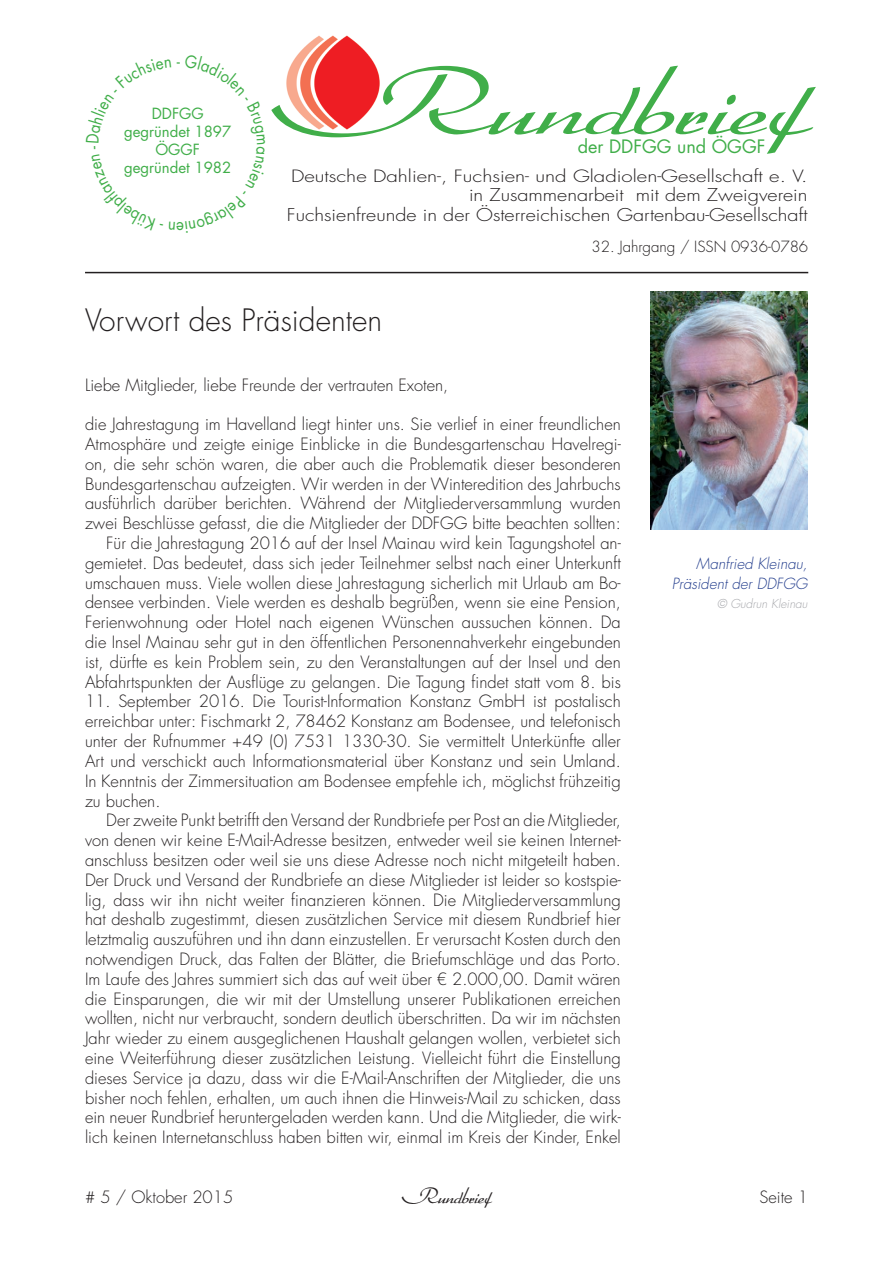
<style>
.page{position:relative;width:893px;height:1263px;background:#fff}
.page>*{position:absolute;margin:0;border:0;box-sizing:border-box;transform-origin:0 0}
.t1{font:300 90px "Arabella Pro";color:#40ae49;scale:1.4 1}
.t2{font:300 30px "Futura Std";color:#231f20}
.t3{font:300 21px "Arabella Pro";color:#231f20}
.t4{font:18px "Futura Std";color:#40ae49}
.t5{font:300 17.1px/19.8px "Futura Std";color:#231f20;text-align:right;scale:1.15 1}
.t6{font:300 16.5px/19.8px "Futura Std";color:#231f20;text-align:justify}
.t7{font:300 16.5px "Futura Std";color:#231f20;scale:1.24 1}
.t8{font:15px/18px "Futura Std";color:#40ae49;text-align:center}
.t9{font:italic 300 15px/19.8px "Futura Std";color:#253f8e;text-align:right}
.t10{font:300 15px "Futura Std";color:#231f20}
.t11{font:italic 300 12px "Futura Std";color:#a8a9ad}
</style>
<div class="page">
<hr style="left:85px;top:272px;width:723px;height:1px;background:#231f20">
<img style="left:651px;top:291px;width:157px;height:238px">
<img style="left:286px;top:35px;width:94px;height:95px">
<p class="t8" style="left:124px;top:105px;width:109px">DDFGG gegründet 1897<br>ÖGGF gegründet 1982</p>
<h1 class="t1" style="left:271px;top:54px;width:384px">Rundbrief</h1>
<p class="t4" style="left:578px;top:135px;width:189px">der DDFGG und ÖGGF</p>
<p class="t7" style="left:291px;top:166px;width:418px">Deutsche Dahlien-, Fuchsien- und Gladiolen-Gesellschaft e. V.</p>
<p class="t5" style="left:287px;top:186px;width:454px">in Zusammenarbeit mit dem Zweigverein<br>Fuchsienfreunde in der Österreichischen Gartenbau-Gesellschaft</p>
<p class="t10" style="left:591px;top:237px;width:218px">32. Jahrgang / ISSN 0936-0786</p>
<h2 class="t2" style="left:85px;top:302px;width:298px">Vorwort des Präsidenten</h2>
<p class="t6" style="left:85px;top:375px;width:365px">Liebe Mitglieder, liebe Freunde der vertrauten Exoten,</p>
<p class="t6" style="left:85px;top:415px;width:537px;text-align:right">die Jahrestagung im Havelland liegt hinter uns. Sie verlief in einer freundlichen Atmosphäre und zeigte einige Einblicke in die Bundesgartenschau Havelregi&shy;on, die sehr schön waren, die aber auch die Problematik dieser besonderen Bundesgartenschau aufzeigten. Wir werden in der Winteredition des Jahrbuchs ausführlich darüber berichten. Während der Mitgliederversammlung wurden zwei Beschlüsse gefasst, die die Mitglieder der DDFGG bitte beachten sollten:<br>Für die Jahrestagung 2016 auf der Insel Mainau wird kein Tagungshotel an&shy;gemietet. Das bedeutet, dass sich jeder Teilnehmer selbst nach einer Unterkunft umschauen muss. Viele wollen diese Jahrestagung sicherlich mit Urlaub am Bo&shy;densee verbinden. Viele werden es deshalb begrüßen, wenn sie eine Pension, Ferienwohnung oder Hotel nach eigenen Wünschen aussuchen können. Da die Insel Mainau sehr gut in den öffentlichen Personennahverkehr eingebunden ist, dürfte es kein Problem sein, zu den Veranstaltungen auf der Insel und den Abfahrtspunkten der Ausflüge zu gelangen. Die Tagung findet statt vom 8. bis</p>
<p class="t6" style="left:85px;top:692px;width:537px">11. September 2016. Die Tourist-Information Konstanz GmbH ist postalisch erreichbar unter: Fischmarkt 2, 78462 Konstanz am Bodensee, und telefonisch unter der Rufnummer +49 (0) 7531 1330-30. Sie vermittelt Unterkünfte aller Art und verschickt auch Informationsmaterial über Konstanz und sein Umland.<br>In Kenntnis der Zimmersituation am Bodensee empfehle ich, möglichst frühzeitig zu buchen.</p>
<p class="t6" style="left:85px;top:811px;width:537px;text-indent:21px">Der zweite Punkt betrifft den Versand der Rundbriefe per Post an die Mitglieder, von denen wir keine E-Mail-Adresse besitzen, entweder weil sie keinen Internet&shy;anschluss besitzen oder weil sie uns diese Adresse noch nicht mitgeteilt haben.<br>Der Druck und Versand der Rundbriefe an diese Mitglieder ist leider so kostspie&shy;lig, dass wir ihn nicht weiter finanzieren können. Die Mitgliederversammlung hat deshalb zugestimmt, diesen zusätzlichen Service mit diesem Rundbrief hier letztmalig auszuführen und ihn dann einzustellen. Er verursacht Kosten durch den notwendigen Druck, das Falten der Blätter, die Briefumschläge und das Porto.<br>Im Laufe des Jahres summiert sich das auf weit über € 2.000,00. Damit wären die Einsparungen, die wir mit der Umstellung unserer Publikationen erreichen wollten, nicht nur verbraucht, sondern deutlich überschritten. Da wir im nächsten Jahr wieder zu einem ausgeglichenen Haushalt gelangen wollen, verbietet sich eine Weiterführung dieser zusätzlichen Leistung. Vielleicht führt die Einstellung dieses Service ja dazu, dass wir die E-Mail-Anschriften der Mitglieder, die uns bisher noch fehlen, erhalten, um auch ihnen die Hinweis-Mail zu schicken, dass ein neuer Rundbrief heruntergeladen werden kann. Und die Mitglieder, die wirk&shy;lich keinen Internetanschluss haben bitten wir, einmal im Kreis der Kinder, Enkel</p>
<p class="t9" style="left:672px;top:554px;width:137px">Manfried Kleinau,<br>Präsident der DDFGG</p>
<p class="t11" style="left:717px;top:597px;width:92px">© Gudrun Kleinau</p>
<p class="t6" style="left:85px;top:1187px;width:150px"># 5 / Oktober 2015</p>
<p class="t3" style="left:402px;top:1184px;width:91px">Rundbrief</p>
<p class="t6" style="left:759px;top:1187px;width:50px">Seite 1</p>
</div>
